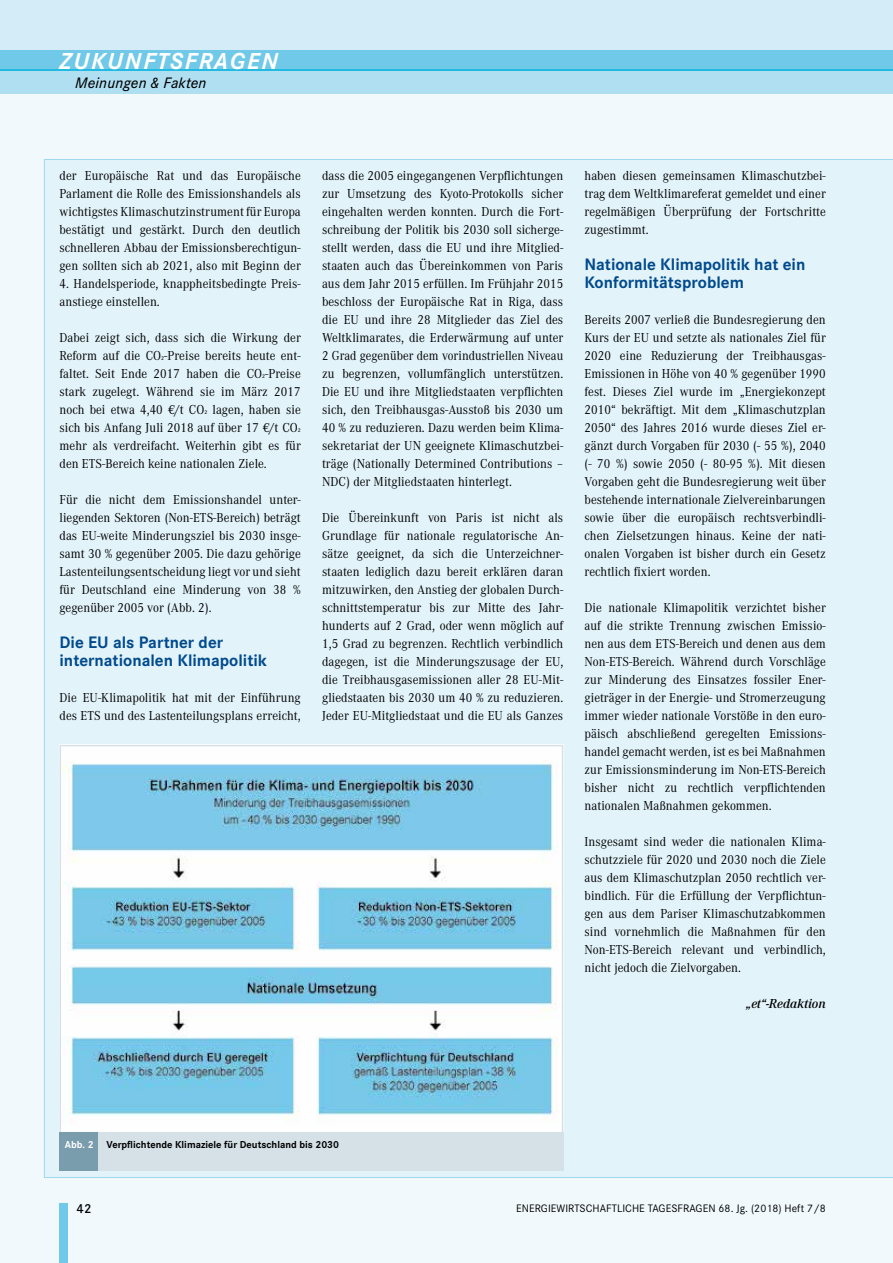
<style>
.page{position:relative;width:893px;height:1263px;background:#fff}
.page>*{position:absolute;margin:0;border:0;box-sizing:border-box;transform-origin:0 0}
.t1{font:italic 700 24px "Corporate S";letter-spacing:.075em;color:#fff}
.t2{font:700 17.25px/18px "Corporate S";color:#004a8d}
.t3{font:italic 500 15.75px "Corporate S";letter-spacing:.01em;color:#000}
.t4{font:13.5px/18px "Corporate A";letter-spacing:.005em;color:#000;text-align:justify;scale:.93 1}
.t5{font:italic 600 13.5px "Corporate A";color:#000}
.t6{font:600 13.5px "Corporate S";color:#000}
.t7{font:11.25px "Corporate S";letter-spacing:.005em;color:#000}
.t8{font:700 10.5px "Corporate S";color:#000}
.s1{color:#fff}
</style>
<div class="page">
<div style="left:0;top:66px;width:893px;height:1197px;background:#f1f9fc"></div>
<div style="left:44px;top:159px;width:849px;height:1019px;background:#e2f3fa"></div>
<div style="left:0;top:0;width:893px;height:71px;background:#d3ecf7"></div>
<div style="left:0;top:50px;width:893px;height:19px;background:#70c9e8"></div>
<div style="left:0;top:69px;width:893px;height:5px;background:#23bae2"></div>
<div style="left:60px;top:1203px;width:8px;height:60px;background:#70c9e8"></div>
<div style="left:0;top:71px;width:893px;height:23px;background:#b0dff1"></div>
<img style="left:63px;top:748px;width:497px;height:382px">
<div style="left:60px;top:745px;width:503px;height:388px;border:2px solid #d5e1e7"></div>
<div style="left:60px;top:1132px;width:503px;height:38px;background:#d5e1e7"></div>
<div style="left:60px;top:1132px;width:38px;height:38px;background:#7a9dad"></div>
<h1 class="t1" style="left:60px;top:47px;width:220px">ZUKUNFTSFRAGEN</h1>
<p class="t3" style="left:75px;top:73px;width:133px">Meinungen &amp; Fakten</p>
<p class="t4" style="left:60px;top:167px;width:261px">der Europäische Rat und das Europäische Parlament die Rolle des Emissionshandels als wichtigstes Klimaschutzinstrument für Europa bestätigt und gestärkt. Durch den deutlich schnelleren Abbau der Emissionsberechtigun&shy;gen sollten sich ab 2021, also mit Beginn der</p>
<p class="t4" style="left:60px;top:275px;width:261px">4. Handelsperiode, knappheitsbedingte Preis&shy;anstiege einstellen.</p>
<p class="t4" style="left:60px;top:329px;width:261px">Dabei zeigt sich, dass sich die Wirkung der Reform auf die CO2-Preise bereits heute ent&shy;faltet. Seit Ende 2017 haben die CO2-Preise stark zugelegt. Während sie im März 2017 noch bei etwa 4,40 €/t CO2 lagen, haben sie sich bis Anfang Juli 2018 auf über 17 €/t CO2 mehr als verdreifacht. Weiterhin gibt es für den ETS-Bereich keine nationalen Ziele.</p>
<p class="t4" style="left:60px;top:491px;width:261px">Für die nicht dem Emissionshandel unter&shy;liegenden Sektoren (Non-ETS-Bereich) beträgt das EU-weite Minderungsziel bis 2030 insge&shy;samt 30 % gegenüber 2005. Die dazu gehörige Lastenteilungsentscheidung liegt vor und sieht für Deutschland eine Minderung von 38 % gegenüber 2005 vor (Abb. 2).</p>
<p class="t2" style="left:60px;top:634px;width:209px">Die EU als Partner der internationalen Klimapolitik</p>
<p class="t4" style="left:60px;top:689px;width:261px">Die EU-Klimapolitik hat mit der Einführung des ETS und des Lastenteilungsplans erreicht,</p>
<p class="t4" style="left:322px;top:167px;width:261px">dass die 2005 eingegangenen Verpflichtungen zur Umsetzung des Kyoto-Protokolls sicher eingehalten werden konnten. Durch die Fort&shy;schreibung der Politik bis 2030 soll sicherge&shy;stellt werden, dass die EU und ihre Mitglied&shy;staaten auch das Übereinkommen von Paris aus dem Jahr 2015 erfüllen. Im Frühjahr 2015 beschloss der Europäische Rat in Riga, dass die EU und ihre 28 Mitglieder das Ziel des Weltklimarates, die Erderwärmung auf unter 2 Grad gegenüber dem vorindustriellen Niveau zu begrenzen, vollumfänglich unterstützen.<br>Die EU und ihre Mitgliedstaaten verpflichten sich, den Treibhausgas-Ausstoß bis 2030 um 40 % zu reduzieren. Dazu werden beim Klima&shy;sekretariat der UN geeignete Klimaschutzbei&shy;träge (Nationally Determined Contributions – NDC) der Mitgliedstaaten hinterlegt.</p>
<p class="t4" style="left:322px;top:509px;width:261px">Die Übereinkunft von Paris ist nicht als Grundlage für nationale regulatorische An&shy;sätze geeignet, da sich die Unterzeichner&shy;staaten lediglich dazu bereit erklären daran mitzuwirken, den Anstieg der globalen Durch&shy;schnittstemperatur bis zur Mitte des Jahr&shy;hunderts auf 2 Grad, oder wenn möglich auf 1,5 Grad zu begrenzen. Rechtlich verbindlich dagegen, ist die Minderungszusage der EU, die Treibhausgasemissionen aller 28 EU-Mit&shy;gliedstaaten bis 2030 um 40 % zu reduzieren.<br>Jeder EU-Mitgliedstaat und die EU als Ganzes</p>
<p class="t4" style="left:585px;top:167px;width:261px">haben diesen gemeinsamen Klimaschutzbei&shy;trag dem Weltklimareferat gemeldet und einer regelmäßigen Überprüfung der Fortschritte zugestimmt.</p>
<p class="t2" style="left:585px;top:256px;width:222px">Nationale Klimapolitik hat ein<br>Konformitätsproblem</p>
<p class="t4" style="left:585px;top:311px;width:261px">Bereits 2007 verließ die Bundesregierung den Kurs der EU und setzte als nationales Ziel für 2020 eine Reduzierung der Treibhausgas-Emissionen in Höhe von 40 % gegenüber 1990 fest. Dieses Ziel wurde im „Energiekonzept 2010“ bekräftigt. Mit dem „Klimaschutzplan 2050“ des Jahres 2016 wurde dieses Ziel er&shy;gänzt durch Vorgaben für 2030 (- 55 %), 2040 (- 70 %) sowie 2050 (- 80-95 %). Mit diesen Vorgaben geht die Bundesregierung weit über bestehende internationale Zielvereinbarungen sowie über die europäisch rechtsverbindli&shy;chen Zielsetzungen hinaus. Keine der nati&shy;onalen Vorgaben ist bisher durch ein Gesetz rechtlich fixiert worden.</p>
<p class="t4" style="left:585px;top:599px;width:261px">Die nationale Klimapolitik verzichtet bisher auf die strikte Trennung zwischen Emissio&shy;nen aus dem ETS-Bereich und denen aus dem Non-ETS-Bereich. Während durch Vorschläge zur Minderung des Einsatzes fossiler Ener&shy;gieträger in der Energie- und Stromerzeugung immer wieder nationale Vorstöße in den euro&shy;päisch abschließend geregelten Emissions&shy;handel gemacht werden, ist es bei Maßnahmen zur Emissionsminderung im Non-ETS-Bereich bisher nicht zu rechtlich verpflichtenden nationalen Maßnahmen gekommen.</p>
<p class="t4" style="left:585px;top:833px;width:261px">Insgesamt sind weder die nationalen Klima&shy;schutzziele für 2020 und 2030 noch die Ziele aus dem Klimaschutzplan 2050 rechtlich ver&shy;bindlich. Für die Erfüllung der Verpflichtun&shy;gen aus dem Pariser Klimaschutzabkommen sind vornehmlich die Maßnahmen für den Non-ETS-Bereich relevant und verbindlich, nicht jedoch die Zielvorgaben.</p>
<p class="t5" style="left:746px;top:996px;width:81px">„et“-Redaktion</p>
<p class="t8" style="left:65px;top:1138px;width:276px"><span class="s1">Abb. 2</span> Verpflichtende Klimaziele für Deutschland bis 2030</p>
<p class="t6" style="left:77px;top:1201px;width:16px">42</p>
<p class="t7" style="left:516px;top:1202px;width:311px">ENERGIEWIRTSCHAFTLICHE TAGESFRAGEN 68. Jg. (2018) Heft 7/8</p>
</div>
